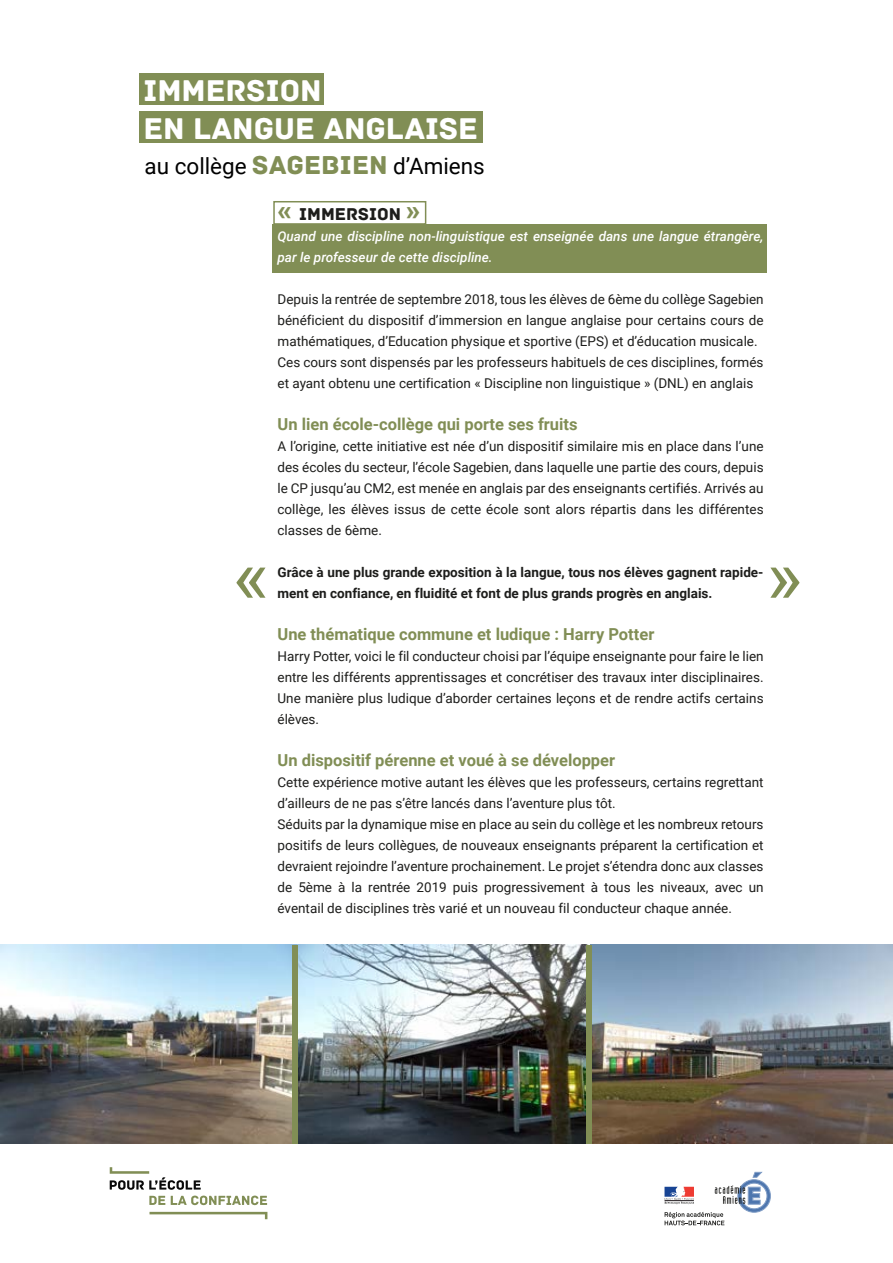
<style>
.page{position:relative;width:893px;height:1263px;background:#fff}
.page>*{position:absolute;margin:0;border:0;box-sizing:border-box;transform-origin:0 0}
.t1{font:31.5px/37.8px "Archive";color:#fff}
.t2{font:22.5px "Roboto";color:#000}
.t3{font:18px "Archive";color:#1d1d1b}
.t4{font:700 16.5px "Roboto";color:#818e55}
.t5{font:13.5px/21px "Roboto";color:#1d1d1b}
.t6{font:700 13.5px/21px "Roboto";color:#1d1d1b}
.t7{font:italic 500 13.5px/21px "Roboto";color:#fff}
.s1{font-family:"Archive";font-size:27.15px;color:#818e55}
.s2{font-family:"Roboto";font-weight:900;font-size:28.5px;color:#818e55}
</style>
<div class="page">
<div style="left:272px;top:224px;width:495px;height:48px;background:#818e55"></div>
<div style="left:139px;top:73px;width:184px;height:31px;background:#818e55"></div>
<div style="left:139px;top:112px;width:344px;height:31px;background:#818e55"></div>
<img style="left:0;top:945px;width:586px;height:198px">
<img style="left:591px;top:944px;width:302px;height:199px">
<div style="left:292px;top:945px;width:6px;height:198px;background:#818e55"></div>
<div style="left:586px;top:945px;width:6px;height:198px;background:#818e55"></div>
<div style="left:273px;top:201px;width:153px;height:24px;border:2px solid #818e55"></div>
<svg style="left:236px;top:568px;width:29px;height:30px"></svg>
<svg style="left:770px;top:568px;width:29px;height:30px"></svg>
<svg style="left:150px;top:1212px;width:117px;height:7px"></svg>
<svg style="left:110px;top:1167px;width:157px;height:38px"></svg>
<svg style="left:664px;top:1171px;width:107px;height:54px"></svg>
<h1 class="t1" style="left:143px;top:72px;width:336px">IMMERSION<br>EN LANGUE ANGLAISE</h1>
<h2 class="t2" style="left:145px;top:150px;width:342px">au collège <span class="s1">SAGEBIEN</span> d’Amiens</h2>
<h3 class="t3" style="left:278px;top:203px;width:144px"><span class="s2">«</span> IMMERSION <span class="s2">»</span></h3>
<p class="t7" style="left:278px;top:225px;width:487px">Quand une discipline non-linguistique est enseignée dans une langue étrangère, par le professeur de cette discipline.</p>
<p class="t5" style="left:278px;top:288px;width:488px">Depuis la rentrée de septembre 2018, tous les élèves de 6ème du collège Sagebien bénéficient du dispositif d’immersion en langue anglaise pour certains cours de mathématiques, d’Education physique et sportive (EPS) et d’éducation musicale.<br>Ces cours sont dispensés par les professeurs habituels de ces disciplines, formés et ayant obtenu une certification « Discipline non linguistique » (DNL) en anglais</p>
<p class="t4" style="left:278px;top:413px;width:302px">Un lien école-collège qui porte ses fruits</p>
<p class="t5" style="left:278px;top:435px;width:488px;text-align:justify">A l’origine, cette initiative est née d’un dispositif similaire mis en place dans l’une des écoles du secteur, l’école Sagebien, dans laquelle une partie des cours, depuis le CP jusqu’au CM2, est menée en anglais par des enseignants certifiés. Arrivés au collège, les élèves issus de cette école sont alors répartis dans les différentes classes de 6ème.</p>
<p class="t6" style="left:278px;top:561px;width:487px">Grâce à une plus grande exposition à la langue, tous nos élèves gagnent rapide&shy;ment en confiance, en fluidité et font de plus grands progrès en anglais.</p>
<p class="t4" style="left:278px;top:623px;width:378px">Une thématique commune et ludique : Harry Potter</p>
<p class="t5" style="left:278px;top:645px;width:488px;text-align:justify">Harry Potter, voici le fil conducteur choisi par l’équipe enseignante pour faire le lien entre les différents apprentissages et concrétiser des travaux inter disciplinaires.<br>Une manière plus ludique d’aborder certaines leçons et de rendre actifs certains élèves.</p>
<p class="t4" style="left:278px;top:749px;width:339px">Un dispositif pérenne et voué à se développer</p>
<p class="t5" style="left:278px;top:771px;width:488px">Cette expérience motive autant les élèves que les professeurs, certains regrettant d’ailleurs de ne pas s’être lancés dans l’aventure plus tôt.<br>Séduits par la dynamique mise en place au sein du collège et les nombreux retours positifs de leurs collègues, de nouveaux enseignants préparent la certification et devraient rejoindre l’aventure prochainement. Le projet s’étendra donc aux classes de 5ème à la rentrée 2019 puis progressivement à tous les niveaux, avec un éventail de disciplines très varié et un nouveau fil conducteur chaque année.</p>
</div>
